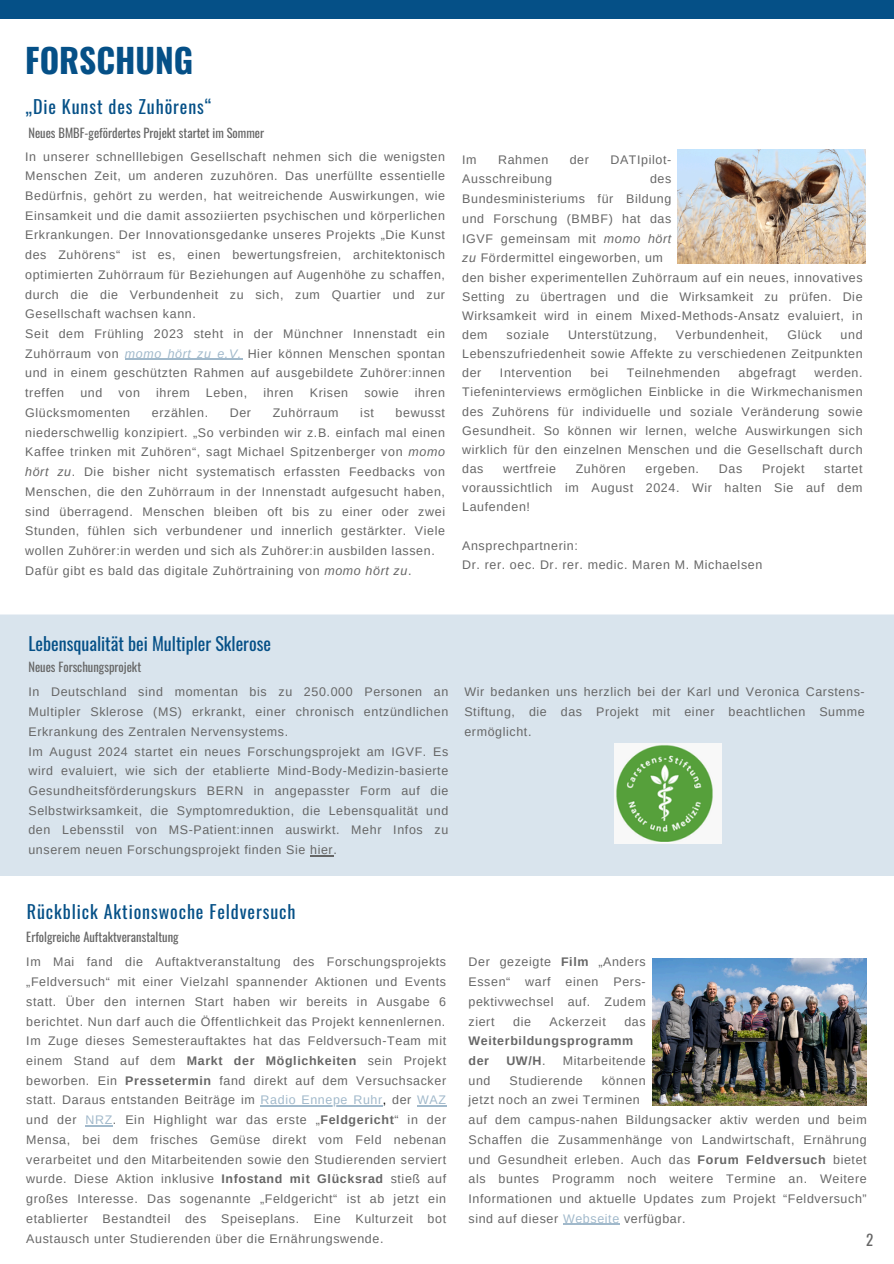
<style>
.page{position:relative;width:894px;height:1264px;background:#fff}
.page>*{position:absolute;margin:0;border:0;box-sizing:border-box;transform-origin:0 0}
.t1{font:700 33.3px "Oswald";color:#055087}
.t2{font:18px "Oswald";letter-spacing:.05em;color:#055087}
.t3{font:18px "Oswald";color:#055087}
.t4{font:15px "Oswald";color:#666}
.t5{font:12.45px/19.6px "Arimo";letter-spacing:.05em;color:#666;text-align:justify}
.t6{font:12.45px "Oswald";color:#666}
.t7{font:700 12.45px/19.6px "Arimo";letter-spacing:.05em;color:#666}
.s1{font-style:italic;color:#a1b9cb}
.s2{font-style:italic}
.s3{font-weight:700}
.s4{color:#a1b9cb}
.s5{color:#000}
.s6{font-weight:400}
</style>
<div class="page">
<div style="left:0;top:614px;width:893px;height:262px;background:#d9e4ed"></div>
<div style="left:0;top:0;width:893px;height:19px;background:#055087"></div>
<hr style="left:563px;top:1223px;width:56px;height:1px;background:#a1b9cb">
<img style="left:652px;top:958px;width:214px;height:147px">
<img style="left:614px;top:743px;width:107px;height:100px">
<img style="left:677px;top:149px;width:188px;height:114px">
<hr style="left:260px;top:1105px;width:123px;height:1px;background:#a1b9cb">
<svg style="left:417px;top:1105px;width:29px;height:1px"></svg>
<svg style="left:85px;top:1125px;width:28px;height:1px"></svg>
<svg style="left:310px;top:855px;width:23px;height:1px"></svg>
<hr style="left:125px;top:359px;width:117px;height:1px;background:#a1b9cb">
<p class="t1" style="left:25px;top:35px;width:170px">FORSCHUNG</p>
<p class="t2" style="left:25px;top:93px;width:188px">„Die Kunst des Zuhörens“</p>
<p class="t6" style="left:28px;top:123px;width:237px">Neues BMBF-gefördertes Projekt startet im Sommer</p>
<p class="t5" style="left:25px;top:146px;width:421px">In unserer schnelllebigen Gesellschaft nehmen sich die wenigsten Menschen Zeit, um anderen zuzuhören. Das unerfüllte essentielle Bedürfnis, gehört zu werden, hat weitreichende Auswirkungen, wie Einsamkeit und die damit assoziierten psychischen und körperlichen Erkrankungen. Der Innovationsgedanke unseres Projekts „Die Kunst des Zuhörens“ ist es, einen bewertungsfreien, architektonisch optimierten Zuhörraum für Beziehungen auf Augenhöhe zu schaffen, durch die die Verbundenheit zu sich, zum Quartier und zur Gesellschaft wachsen kann.</p>
<h2 class="t5" style="left:25px;top:324px;width:421px">Seit dem Frühling 2023 steht in der Münchner Innenstadt ein Zuhörraum von <span class="s1">momo hört zu e.V.</span> Hier können Menschen spontan und in einem geschützten Rahmen auf ausgebildete Zuhörer:innen treffen</h2>
<h2 class="t5" style="left:80px;top:383px;width:24px">und</h2>
<h2 class="t5" style="left:119px;top:383px;width:23px">von</h2>
<h2 class="t5" style="left:156px;top:383px;width:35px">ihrem</h2>
<h2 class="t5" style="left:206px;top:383px;width:43px">Leben,</h2>
<h2 class="t5" style="left:263px;top:383px;width:32px">ihren</h2>
<h2 class="t5" style="left:310px;top:383px;width:40px">Krisen</h2>
<h2 class="t5" style="left:364px;top:383px;width:36px">sowie</h2>
<h2 class="t5" style="left:415px;top:383px;width:32px">ihren</h2>
<h2 class="t5" style="left:25px;top:403px;width:106px">Glücksmomenten</h2>
<h2 class="t5" style="left:152px;top:403px;width:58px">erzählen.</h2>
<h2 class="t5" style="left:230px;top:403px;width:23px">Der</h2>
<h2 class="t5" style="left:273px;top:403px;width:67px">Zuhörraum</h2>
<h2 class="t5" style="left:360px;top:403px;width:15px">ist</h2>
<h2 class="t5" style="left:25px;top:403px;width:421px;text-indent:370px">bewusst niederschwellig konzipiert. „So verbinden wir z.B. einfach mal einen Kaffee trinken mit Zuhören“, sagt Michael Spitzenberger von <span class="s2">momo hört zu</span>. Die bisher nicht systematisch erfassten Feedbacks von Menschen, die den Zuhörraum in der Innenstadt aufgesucht haben, sind überragend. Menschen bleiben oft bis zu einer oder zwei Stunden, fühlen sich verbundener und innerlich gestärkter. Viele wollen Zuhörer:in werden und sich als Zuhörer:in ausbilden lassen.</h2>
<p class="t5" style="left:25px;top:560px;width:387px">Dafür gibt es bald das digitale Zuhörtraining von <span class="s2">momo hört zu</span>.</p>
<p class="t5" style="left:462px;top:150px;width:16px">Im</p>
<p class="t5" style="left:498px;top:150px;width:52px">Rahmen</p>
<p class="t5" style="left:569px;top:150px;width:21px">der</p>
<p class="t5" style="left:610px;top:150px;width:62px">DATIpilot-</p>
<p class="t5" style="left:462px;top:169px;width:91px">Ausschreibung</p>
<p class="t5" style="left:462px;top:169px;width:211px;text-indent:188px">des Bundesministeriums für Bildung und Forschung (BMBF) hat das IGVF gemeinsam mit <span class="s2">momo hört zu</span> Fördermittel eingeworben, um</p>
<p class="t5" style="left:462px;top:268px;width:402px;line-height:19.2px">den bisher experimentellen Zuhörraum auf ein neues, innovatives Setting zu übertragen und die Wirksamkeit zu prüfen. Die Wirksamkeit wird in einem Mixed-Methods-Ansatz evaluiert, in dem</p>
<p class="t5" style="left:462px;top:325px;width:402px;line-height:19.2px;text-indent:378px">und Lebenszufriedenheit sowie Affekte zu verschiedenen Zeitpunkten der</p>
<p class="t5" style="left:506px;top:325px;width:44px">soziale</p>
<p class="t5" style="left:568px;top:325px;width:90px">Unterstützung,</p>
<p class="t5" style="left:675px;top:325px;width:94px">Verbundenheit,</p>
<p class="t5" style="left:787px;top:325px;width:36px">Glück</p>
<p class="t5" style="left:462px;top:363px;width:402px;line-height:19.2px;text-indent:352px">werden.<br>Tiefeninterviews ermöglichen Einblicke in die Wirkmechanismen des Zuhörens für individuelle und soziale Veränderung sowie Gesundheit. So können wir lernen, welche Auswirkungen sich wirklich für den einzelnen Menschen und die Gesellschaft durch das</p>
<p class="t5" style="left:500px;top:363px;width:73px">Intervention</p>
<p class="t5" style="left:590px;top:363px;width:19px">bei</p>
<p class="t5" style="left:626px;top:363px;width:95px">Teilnehmenden</p>
<p class="t5" style="left:738px;top:363px;width:59px">abgefragt</p>
<p class="t5" style="left:503px;top:459px;width:54px">wertfreie</p>
<p class="t5" style="left:575px;top:459px;width:52px">Zuhören</p>
<p class="t5" style="left:645px;top:459px;width:55px">ergeben.</p>
<p class="t5" style="left:718px;top:459px;width:25px">Das</p>
<p class="t5" style="left:761px;top:459px;width:44px">Projekt</p>
<p class="t5" style="left:462px;top:459px;width:402px;line-height:19.2px;text-indent:362px">startet voraussichtlich im August 2024. Wir halten Sie auf dem Laufenden!</p>
<p class="t5" style="left:462px;top:535px;width:117px">Ansprechpartnerin:</p>
<p class="t5" style="left:462px;top:554px;width:301px">Dr. rer. oec. Dr. rer. medic. Maren M. Michaelsen</p>
<h2 class="t3" style="left:28px;top:629px;width:244px">Lebensqualität bei Multipler Sklerose</h2>
<p class="t5" style="left:28px;top:682px;width:421px">In Deutschland sind momentan bis zu 250.000 Personen an Multipler Sklerose (MS) erkrankt, einer chronisch entzündlichen Erkrankung des Zentralen Nervensystems.</p>
<p class="t5" style="left:28px;top:741px;width:421px">Im August 2024 startet ein neues Forschungsprojekt am IGVF. Es wird evaluiert, wie sich der etablierte Mind-Body-Medizin-basierte Gesundheitsförderungskurs BERN in angepasster Form auf die Selbstwirksamkeit, die Symptomreduktion, die Lebensqualität und den Lebensstil von MS-Patient:innen auswirkt. Mehr Infos zu unserem neuen Forschungsprojekt finden Sie hier.</p>
<p class="t6" style="left:28px;top:657px;width:114px">Neues Forschungsprojekt</p>
<p class="t5" style="left:464px;top:682px;width:402px">Wir bedanken uns herzlich bei der Karl und Veronica Carstens-Stiftung, die das Projekt mit einer beachtlichen Summe ermöglicht.</p>
<p class="t2" style="left:27px;top:897px;width:270px">Rückblick Aktionswoche Feldversuch</p>
<p class="t6" style="left:26px;top:927px;width:154px">Erfolgreiche Auftaktveranstaltung</p>
<p class="t5" style="left:26px;top:952px;width:421px">Im Mai fand die Auftaktveranstaltung des Forschungsprojekts „Feldversuch“ mit einer Vielzahl spannender Aktionen und Events statt. Über den internen Start haben wir bereits in Ausgabe 6 berichtet. Nun darf auch die Öffentlichkeit das Projekt kennenlernen.</p>
<p class="t5" style="left:26px;top:1031px;width:421px">Im Zuge dieses Semesterauftaktes hat das Feldversuch-Team mit einem Stand auf dem <span class="s3">Markt der Möglichkeiten</span> sein Projekt beworben. Ein <span class="s3">Pressetermin</span> fand direkt auf dem Versuchsacker statt. Daraus entstanden Beiträge im</p>
<p class="t5" style="left:26px;top:1090px;width:421px;text-indent:234px"><span class="s4">Radio Ennepe Ruhr</span><span class="s5">,</span> der <span class="s4">WAZ </span>und der <span class="s4">NRZ</span>. Ein Highlight war das erste „<span class="s3">Feldgericht</span>“ in der Mensa, bei dem frisches Gemüse direkt vom Feld nebenan verarbeitet und den Mitarbeitenden sowie den Studierenden serviert wurde. Diese Aktion inklusive <span class="s3">Infostand mit Glücksrad</span> stieß auf großes Interesse. Das sogenannte „Feldgericht“ ist ab jetzt ein etablierter Bestandteil des Speiseplans. Eine Kulturzeit bot Austausch unter Studierenden über die Ernährungswende.</p>
<p class="t5" style="left:468px;top:952px;width:179px">Der gezeigte <span class="s3">Film</span> „Anders Essen“ warf einen Pers&shy;pektivwechsel auf. Zudem ziert</p>
<p class="t7" style="left:468px;top:1011px;width:179px;text-indent:156px"><span class="s6">das<br></span>Weiterbildungsprogramm der</p>
<p class="t5" style="left:513px;top:1011px;width:19px">die</p>
<p class="t5" style="left:549px;top:1011px;width:58px">Ackerzeit</p>
<p class="t7" style="left:506px;top:1050px;width:41px">UW/H<span class="s6">.</span></p>
<p class="t5" style="left:562px;top:1050px;width:84px">Mitarbeitende</p>
<p class="t5" style="left:468px;top:1070px;width:179px;text-indent:133px">können jetzt noch an zwei Terminen</p>
<p class="t5" style="left:468px;top:1070px;width:24px">und</p>
<p class="t5" style="left:509px;top:1070px;width:75px">Studierende</p>
<h2 class="t5" style="left:468px;top:1110px;width:399px">auf dem campus-nahen Bildungsacker aktiv werden und beim Schaffen die Zusammenhänge von Landwirtschaft, Ernährung und Gesundheit erleben. Auch das <span class="s3">Forum Feldversuch</span> bietet als buntes Programm noch weitere Termine an. Weitere Informationen und aktuelle Updates zum Projekt “Feldversuch” sind auf dieser <span class="s4">Webseite</span> verfügbar.</h2>
<p class="t4" style="left:866px;top:1228px;width:9px">2</p>
</div>
